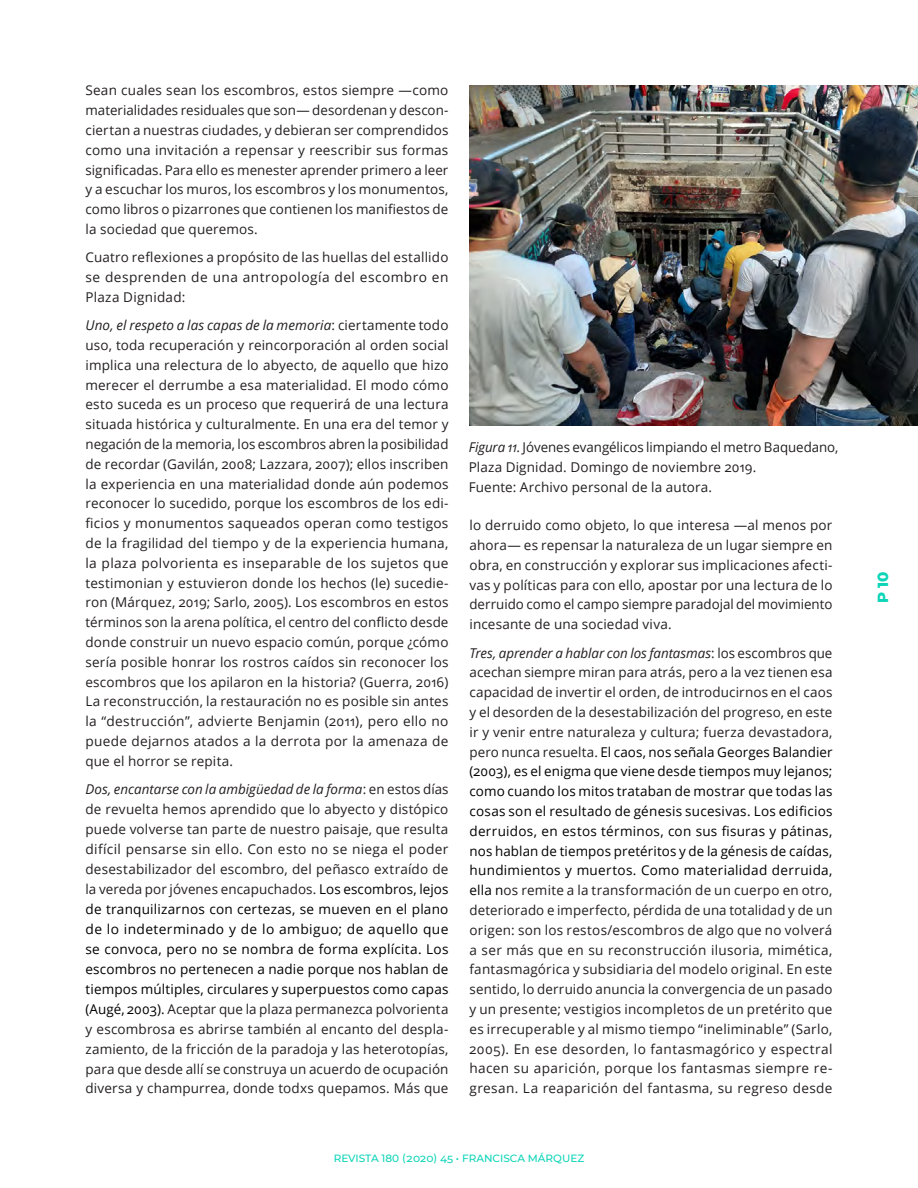
<style>
.page{position:relative;width:918px;height:1188px;background:#fff}
.page>*{position:absolute;margin:0;border:0;box-sizing:border-box;transform-origin:0 0}
.t1{font:800 15px "Montserrat";color:#0cd5b8}
.t2{font:13.5px/19.8px "Open Sans";letter-spacing:.01em;color:#231f20;text-align:justify}
.t3{font:500 10.5px "Montserrat";color:#0cd5b8}
.s1{font-style:italic}
.s2{color:#000}
</style>
<div class="page">
<img style="left:470px;top:85px;width:448px;height:341px">
<p class="t2" style="left:86px;top:80px;width:365px">Sean cuales sean los escombros, estos siempre —como materialidades residuales que son— desordenan y descon&shy;ciertan a nuestras ciudades, y debieran ser comprendidos como una invitación a repensar y reescribir sus formas significadas. Para ello es menester aprender primero a leer y a escuchar los muros, los escombros y los monumentos, como libros o pizarrones que contienen los manifiestos de la sociedad que queremos.</p>
<p class="t2" style="left:86px;top:247px;width:365px">Cuatro reflexiones a propósito de las huellas del estallido se desprenden de una antropología del escombro en Plaza Dignidad:</p>
<p class="t2" style="left:86px;top:315px;width:365px"><span class="s1">Uno, el respeto a las capas de la memoria</span>: ciertamente todo uso, toda recuperación y reincorporación al orden social implica una relectura de lo abyecto, de aquello que hizo merecer el derrumbe a esa materialidad. El modo cómo esto suceda es un proceso que requerirá de una lectura situada histórica y culturalmente. En una era del temor y negación de la memoria, los escombros abren la posibilidad de recordar (Gavilán, 2008; Lazzara, 2007); ellos inscriben la experiencia en una materialidad donde aún podemos reconocer lo sucedido, porque los escombros de los edi&shy;ficios y monumentos saqueados operan como testigos de la fragilidad del tiempo y de la experiencia humana, la plaza polvorienta es inseparable de los sujetos que testimonian y estuvieron donde los hechos (le) sucedie&shy;ron (Márquez, 2019; Sarlo, 2005). Los escombros en estos términos son la arena política, el centro del conflicto desde donde construir un nuevo espacio común, porque ¿cómo sería posible honrar los rostros caídos sin reconocer los escombros que los apilaron en la historia? (Guerra, 2016)<br>La reconstrucción, la restauración no es posible sin antes la “destrucción”, advierte Benjamin (2011), pero ello no puede dejarnos atados a la derrota por la amenaza de que el horror se repita.</p>
<p class="t2" style="left:86px;top:779px;width:365px"><span class="s1">Dos, encantarse con la ambigüedad de la forma</span>: en estos días de revuelta hemos aprendido que lo abyecto y distópico puede volverse tan parte de nuestro paisaje, que resulta difícil pensarse sin ello. Con esto no se niega el poder desestabilizador del escombro, del peñasco extraído de la vereda por jóvenes encapuchados. <span class="s2">Los escombros, lejos de tranquilizarnos con certezas, se mueven en el plano de lo indeterminado y de lo ambiguo; de aquello que se convoca, pero no se nombra de forma explícita. Los escombros no pertenecen a nadie porque nos hablan de tiempos múltiples, circulares y superpuestos como capas (Augé, 2003).</span> Aceptar que la plaza permanezca polvorienta y escombrosa es abrirse también al encanto del despla&shy;zamiento, de la fricción de la paradoja y las heterotopías, para que desde allí se construya un acuerdo de ocupación diversa y champurrea, donde todxs quepamos. Más que</p>
<p class="t2" style="left:469px;top:437px;width:371px"><span class="s1">Figura 11</span>. Jóvenes evangélicos limpiando el metro Baquedano,<br>Plaza Dignidad. Domingo de noviembre 2019.</p>
<p class="t2" style="left:469px;top:477px;width:245px">Fuente: Archivo personal de la autora.</p>
<p class="t2" style="left:469px;top:515px;width:365px">lo derruido como objeto, lo que interesa —al menos por ahora— es repensar la naturaleza de un lugar siempre en obra, en construcción y explorar sus implicaciones afecti&shy;vas y políticas para con ello, apostar por una lectura de lo derruido como el campo siempre paradojal del movimiento incesante de una sociedad viva.</p>
<p class="t2" style="left:470px;top:642px;width:365px"><span class="s1">Tres, aprender a hablar con los fantasmas</span>: los escombros que acechan siempre miran para atrás, pero a la vez tienen esa capacidad de invertir el orden, de introducirnos en el caos y el desorden de la desestabilización del progreso, en este ir y venir entre naturaleza y cultura; fuerza devastadora, pero nunca resuelta. <span class="s2">El caos, nos señala Georges Balandier (2003), es el enigma que viene desde tiempos muy lejanos; como cuando los mitos trataban de mostrar que todas las cosas son el resultado de génesis sucesivas. Los edificios derruidos, en estos términos, con sus fisuras y pátinas, nos hablan de tiempos pretéritos y de la génesis de caídas, hundimientos y muertos. Como materialidad derruida, ella n</span>os remite a la transformación de un cuerpo en otro, deteriorado e imperfecto, pérdida de una totalidad y de un origen: son los restos/escombros de algo que no volverá a ser más que en su reconstrucción ilusoria, mimética, fantasmagórica y subsidiaria del modelo original. En este sentido, lo derruido anuncia la convergencia de un pasado y un presente; vestigios incompletos de un pretérito que es irrecuperable y al mismo tiempo “ineliminable” (Sarlo, 2005). En ese desorden, lo fantasmagórico y espectral hacen su aparición, porque los fantasmas siempre re&shy;gresan. La reaparición del fantasma, su regreso desde</p>
<p class="t3" style="left:334px;top:1151px;width:252px">REVISTA 180 (2020) 45 • FRANCISCA MÁRQUEZ</p>
<p class="t1" style="left:872px;top:603px;width:33px;rotate:-90deg">P 10</p>
</div>
